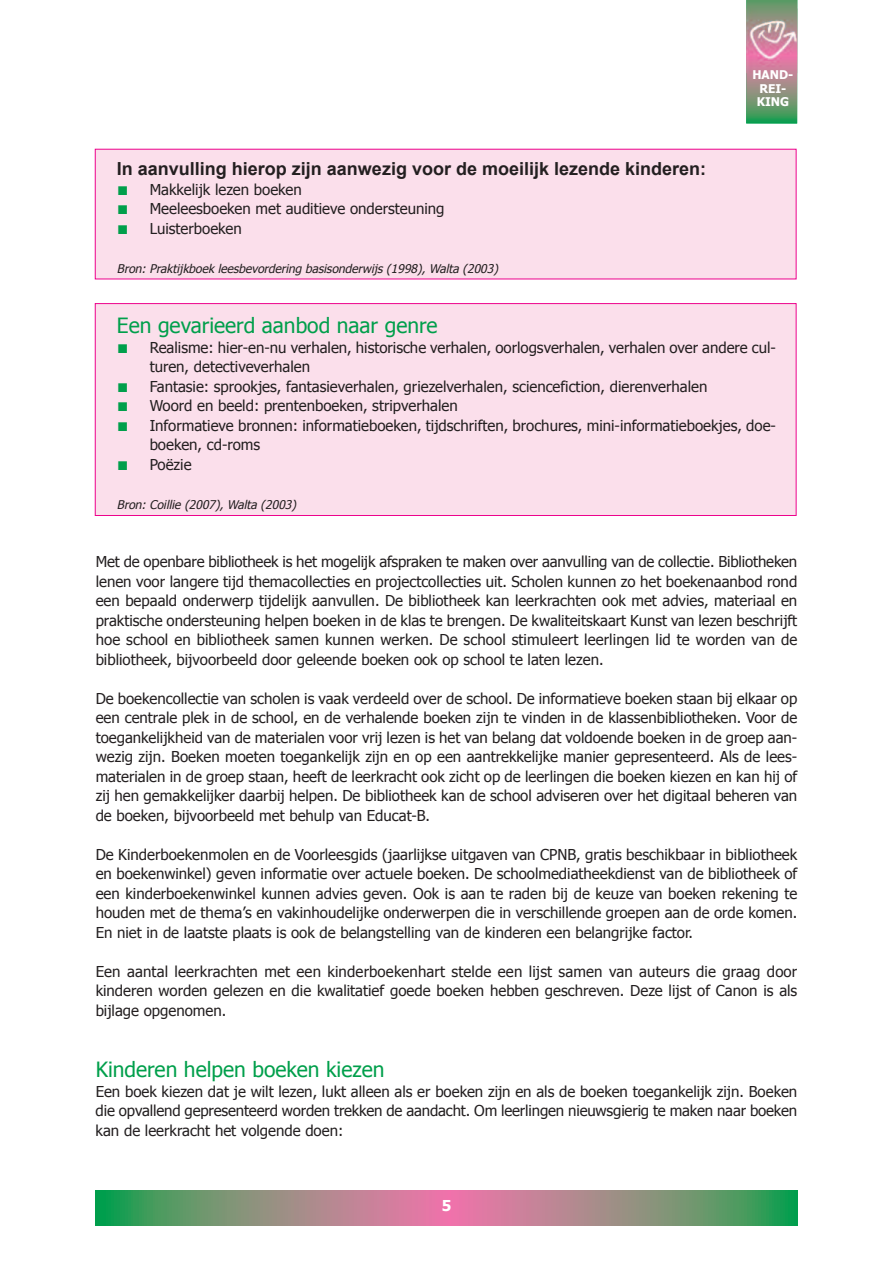
<style>
.page{position:relative;width:893px;height:1263px;background:#fff}
.page>*{position:absolute;margin:0;border:0;box-sizing:border-box;transform-origin:0 0}
.t1{font:21px "Tahoma";color:#009f4b}
.t2{font:700 18px "Arial";color:#231f20}
.t3{font:15px/19.5px "Tahoma";color:#231f20;text-align:justify}
.t4{font:700 15px "Tahoma";color:#fff}
.t5{font:italic 12px "Tahoma";color:#231f20}
.t6{font:700 12px/13.5px "Tahoma";color:#fff;text-align:center}
.s1{font-family:"Lucida Sans Unicode";color:#009f4b}
</style>
<div class="page">
<div style="left:96px;top:150px;width:700px;height:129px;background:#fbdfeb"></div>
<div style="left:96px;top:304px;width:700px;height:211px;background:#fbdfeb"></div>
<div style="left:95px;top:303px;width:701px;height:213px;border:1px solid #ed028c"></div>
<svg style="left:96px;top:1191px;width:701px;height:35px;background:#8f8d7f"></svg>
<svg style="left:746px;top:0;width:51px;height:123px;background:#759473"></svg>
<img style="left:746px;top:9px;width:51px;height:64px">
<p class="t2" style="left:117px;top:159px;width:591px">In aanvulling hierop zijn aanwezig voor de moeilijk lezende kinderen:</p>
<p class="t3" style="left:117px;top:179px;width:186px"><span class="s1">■</span> Makkelijk lezen boeken</p>
<p class="t3" style="left:117px;top:199px;width:329px"><span class="s1">■</span> Meeleesboeken met auditieve ondersteuning</p>
<p class="t3" style="left:117px;top:218px;width:126px"><span class="s1">■</span> Luisterboeken</p>
<p class="t5" style="left:117px;top:261px;width:385px">Bron: Praktij kboek leesbevordering basisonderwijs (1998), Walta (2003)</p>
<p class="t6" style="left:752px;top:68px;width:42px">HAND-<br>REI-<br>KING</p>
<h1 class="t1" style="left:117px;top:312px;width:322px">Een gevarieerd aanbod naar genre</h1>
<p class="t3" style="left:150px;top:337px;width:628px;text-indent:-33px"><span class="s1">■</span> Realisme: hier-en-nu verhalen, historische verhalen, oorlogsverhalen, verhalen over andere cul&shy;turen, detectiveverhalen</p>
<p class="t3" style="left:117px;top:376px;width:592px"><span class="s1">■</span> Fantasie: sprookjes, fantasieverhalen, griezelverhalen, sciencefiction, dierenverhalen</p>
<p class="t3" style="left:117px;top:395px;width:342px"><span class="s1">■</span> Woord en beeld: prentenboeken, stripverhalen</p>
<p class="t3" style="left:150px;top:415px;width:628px;text-indent:-33px"><span class="s1">■</span> Informatieve bronnen: informatieboeken, tijdschriften, brochures, mini-informatieboekjes, doe&shy;boeken, cd-roms</p>
<p class="t3" style="left:117px;top:454px;width:76px"><span class="s1">■</span> Poëzie</p>
<p class="t5" style="left:117px;top:497px;width:183px">Bron: Coillie (2007), Walta (2003)</p>
<p class="t3" style="left:96px;top:551px;width:703px">Met de openbare bibliotheek is het mogelijk afspraken te maken over aanvulling van de collectie. Bibliotheken lenen voor langere tijd themacollecties en projectcollecties uit. Scholen kunnen zo het boekenaanbod rond een bepaald onderwerp tijdelijk aanvullen. De bibliotheek kan leerkrachten ook met advies, materiaal en praktische ondersteuning helpen boeken in de klas te brengen. De kwaliteitskaart Kunst van lezen beschrijft hoe school en bibliotheek samen kunnen werken. De school stimuleert leerlingen lid te worden van de bibliotheek, bijvoorbeeld door geleende boeken ook op school te laten lezen.</p>
<p class="t3" style="left:96px;top:688px;width:703px">De boekencollectie van scholen is vaak verdeeld over de school. De informatieve boeken staan bij elkaar op een centrale plek in de school, en de verhalende boeken zijn te vinden in de klassenbibliotheken. Voor de toegankelijkheid van de materialen voor vrij lezen is het van belang dat voldoende boeken in de groep aan&shy;wezig zijn. Boeken moeten toegankelijk zijn en op een aantrekkelijke manier gepresenteerd. Als de lees&shy;materialen in de groep staan, heeft de leerkracht ook zicht op de leerlingen die boeken kiezen en kan hij of zij hen gemakkelijker daarbij helpen. De bibliotheek kan de school adviseren over het digitaal beheren van de boeken, bijvoorbeeld met behulp van Educat-B.</p>
<p class="t3" style="left:96px;top:844px;width:703px">De Kinderboekenmolen en de Voorleesgids (jaarlijkse uitgaven van CPNB, gratis beschikbaar in bibliotheek en boekenwinkel) geven informatie over actuele boeken. De schoolmediatheekdienst van de bibliotheek of een kinderboekenwinkel kunnen advies geven. Ook is aan te raden bij de keuze van boeken rekening te houden met de thema’s en vakinhoudelijke onderwerpen die in verschillende groepen aan de orde komen.<br>En niet in de laatste plaats is ook de belangstelling van de kinderen een belangrijke factor.</p>
<p class="t3" style="left:96px;top:961px;width:703px">Een aantal leerkrachten met een kinderboekenhart stelde een lijst samen van auteurs die graag door kinderen worden gelezen en die kwalitatief goede boeken hebben geschreven. Deze lijst of Canon is als bijlage opgenomen.</p>
<h1 class="t1" style="left:96px;top:1056px;width:290px">Kinderen helpen boeken kiezen</h1>
<p class="t3" style="left:96px;top:1081px;width:703px">Een boek kiezen dat je wilt lezen, lukt alleen als er boeken zijn en als de boeken toegankelijk zijn. Boeken die opvallend gepresenteerd worden trekken de aandacht. Om leerlingen nieuwsgierig te maken naar boeken kan de leerkracht het volgende doen:</p>
<p class="t4" style="left:442px;top:1196px;width:11px">5</p>
</div>
